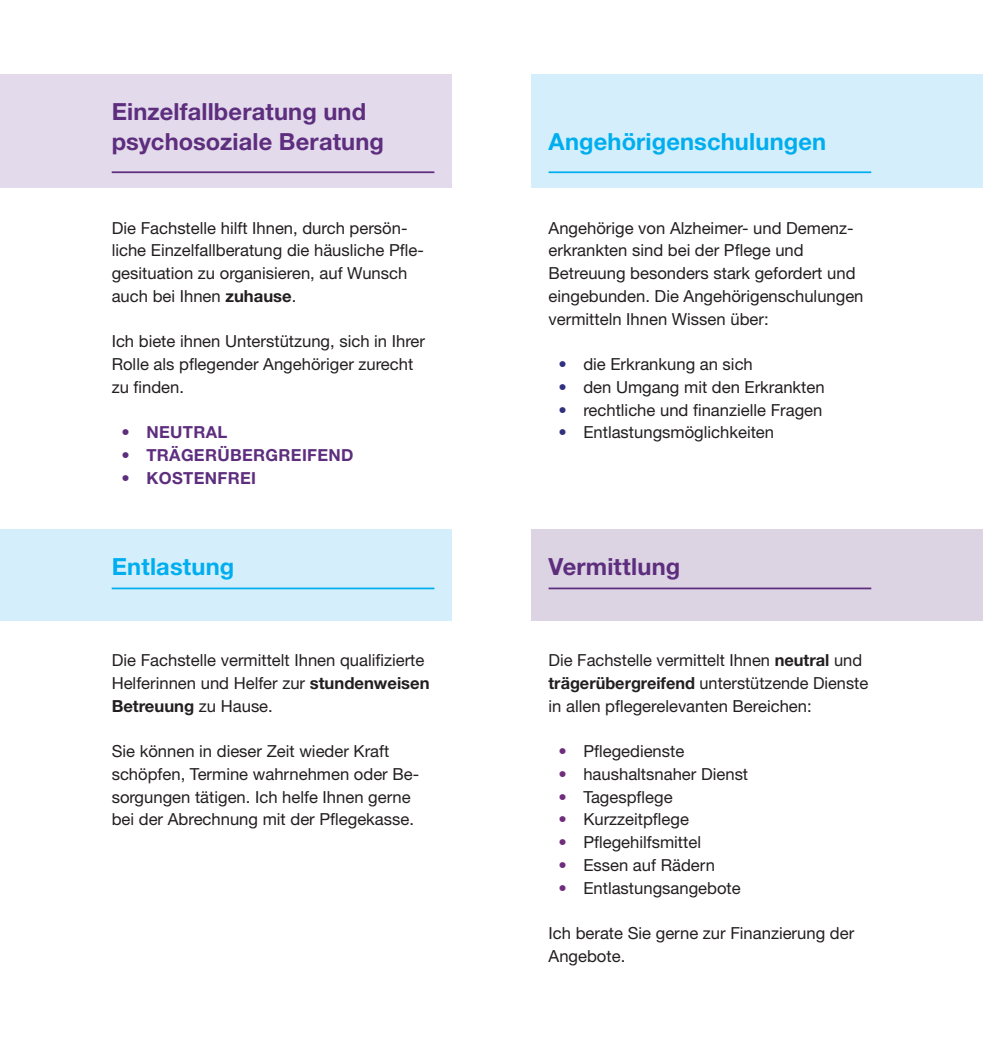
<style>
.page{position:relative;width:983px;height:1042px;background:#fff}
.page>*{position:absolute;margin:0;border:0;box-sizing:border-box;transform-origin:0 0}
.t1{font:700 23.62px/29.8px "Helvetica Neue LT Pro";letter-spacing:.005em;color:#5e2e7e}
.t2{font:700 23.62px "Helvetica Neue LT Pro";letter-spacing:.005em;color:#00aeef}
.t3{font:16.62px/22.8px "Helvetica Neue LT Pro";color:#231f20}
.t4{font:700 16.62px "Helvetica Neue LT Pro";letter-spacing:.02em;color:#5e2e7e}
.s1{font-weight:700}
.s2{font-weight:400}
.s3{color:#30317f}
.s4{color:#712c7d}
</style>
<div class="page">
<div style="left:531px;top:529px;width:451px;height:91px;background:#dcd3e3"></div>
<div style="left:531px;top:74px;width:451px;height:114px;background:#d4effb"></div>
<div style="left:0;top:529px;width:451px;height:91px;background:#d4effb"></div>
<div style="left:0;top:74px;width:451px;height:114px;background:#e3daec"></div>
<hr style="left:112px;top:587px;width:322px;height:2px;background:#00aeef">
<hr style="left:548px;top:171px;width:323px;height:2px;background:#00aeef">
<hr style="left:548px;top:587px;width:323px;height:2px;background:#5e2e7e">
<hr style="left:112px;top:171px;width:322px;height:2px;background:#5e2e7e">
<h1 class="t1" style="left:112px;top:96px;width:274px">Einzelfallberatung und psychosoziale Beratung</h1>
<p class="t3" style="left:112px;top:216px;width:313px">Die Fachstelle hilft Ihnen, durch persön&shy;liche Einzelfallberatung die häusliche Pfle&shy;gesituation zu organisieren, auf Wunsch auch bei Ihnen <span class="s1">zuhause</span>.</p>
<p class="t3" style="left:112px;top:330px;width:315px">Ich biete ihnen Unterstützung, sich in Ihrer<br>Rolle als pflegender Angehöriger zurecht zu finden.</p>
<p class="t4" style="left:122px;top:422px;width:107px"><span class="s2">•</span> NEUTRAL</p>
<p class="t4" style="left:122px;top:445px;width:233px"><span class="s2">•</span> TRÄGERÜBERGREIFEND</p>
<p class="t4" style="left:122px;top:468px;width:136px"><span class="s2">•</span> KOSTENFREI</p>
<h1 class="t2" style="left:112px;top:552px;width:124px">Entlastung</h1>
<p class="t3" style="left:112px;top:648px;width:319px">Die Fachstelle vermittelt Ihnen qualifizierte<br>Helferinnen und Helfer zur <span class="s1">stunden weisen<br>Betreuung</span> zu Hause.</p>
<p class="t3" style="left:112px;top:739px;width:309px">Sie können in dieser Zeit wieder Kraft schöpfen, Termine wahrnehmen oder Be&shy;sorgungen tätigen. Ich helfe Ihnen gerne bei der Abrechnung mit der Pflegekasse.</p>
<h1 class="t2" style="left:548px;top:127px;width:279px">Angehörigenschulungen</h1>
<p class="t3" style="left:548px;top:216px;width:316px">Angehörige von Alzheimer- und Demenz&shy;erkrankten sind bei der Pflege und Betreuung besonders stark gefordert und eingebunden. Die Angehörigenschulungen vermitteln Ihnen Wissen über:</p>
<p class="t3" style="left:558px;top:352px;width:196px"><span class="s3">•</span> die Erkrankung an sich</p>
<p class="t3" style="left:558px;top:375px;width:267px"><span class="s3">•</span> den Umgang mit den Erkrankten</p>
<p class="t3" style="left:558px;top:398px;width:265px"><span class="s3">•</span> rechtliche und finanzielle Fragen</p>
<p class="t3" style="left:558px;top:421px;width:217px"><span class="s3">•</span> Entlastungsmöglichkeiten</p>
<h1 class="t1" style="left:548px;top:551px;width:133px">Vermittlung</h1>
<p class="t3" style="left:548px;top:648px;width:321px">Die Fachstelle vermittelt Ihnen <span class="s1">neutral</span> und <span class="s1">trägerübergreifend</span> unterstützende Dienste in allen pflegerelevanten Bereichen:</p>
<p class="t3" style="left:558px;top:739px;width:127px"><span class="s4">•</span> Pflegedienste</p>
<p class="t3" style="left:558px;top:762px;width:191px"><span class="s4">•</span> haushaltsnaher Dienst</p>
<p class="t3" style="left:558px;top:785px;width:116px"><span class="s4">•</span> Tagespflege</p>
<p class="t3" style="left:558px;top:807px;width:132px"><span class="s4">•</span> Kurzzeitpflege</p>
<p class="t3" style="left:558px;top:830px;width:144px"><span class="s4">•</span> Pflegehilfsmittel</p>
<p class="t3" style="left:558px;top:853px;width:158px"><span class="s4">•</span> Essen auf Rädern</p>
<p class="t3" style="left:558px;top:876px;width:184px"><span class="s4">•</span> Entlastungsangebote</p>
<p class="t3" style="left:548px;top:921px;width:307px">Ich berate Sie gerne zur Finanzierung der<br>Angebote.</p>
</div>
